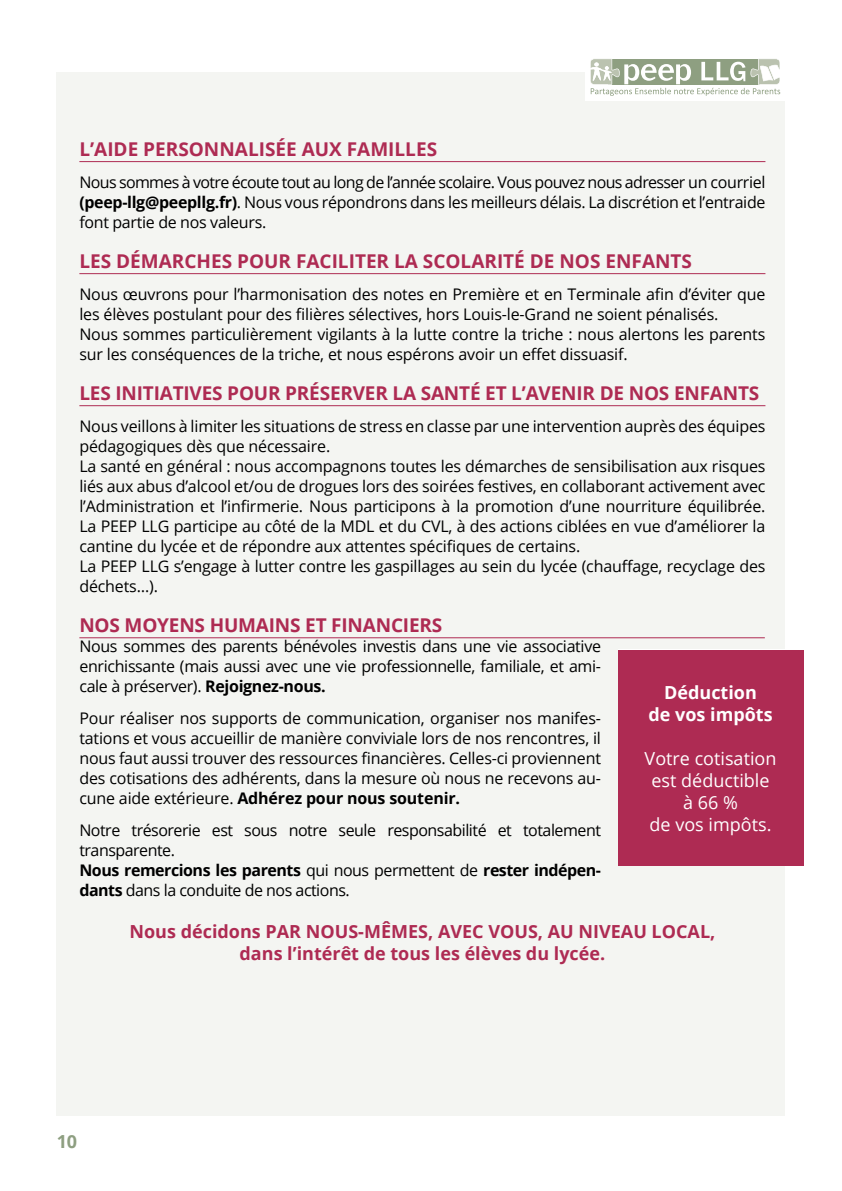
<style>
.page{position:relative;width:842px;height:1191px;background:#fff}
.page>*{position:absolute;margin:0;border:0;box-sizing:border-box;transform-origin:0 0}
.t1{font:700 19px "Open Sans";letter-spacing:-.01em;color:#ae2b53}
.t2{font:700 18px/22px "Open Sans";color:#ae2b53;text-align:center}
.t3{font:18px/22px "Open Sans";color:#fff;text-align:center}
.t4{font:700 18px/22px "Open Sans";color:#fff;text-align:center}
.t5{font:700 18px "Open Sans";color:#8e9f81}
.t6{font:16px/20px "Open Sans";letter-spacing:-.01em;color:#000;text-align:justify}
.t7{font:16px/20px "Open Sans";letter-spacing:-.03em;color:#000}
.s1{font-weight:700}
</style>
<div class="page">
<div style="left:57px;top:72px;width:728px;height:1043px;background:#f4f5f2"></div>
<hr style="left:79px;top:161px;width:686px;height:1px;background:#ae2b53">
<hr style="left:79px;top:273px;width:686px;height:1px;background:#ae2b53">
<hr style="left:79px;top:405px;width:686px;height:1px;background:#ae2b53">
<hr style="left:79px;top:637px;width:686px;height:1px;background:#ae2b53">
<div style="left:618px;top:650px;width:185px;height:215px;background:#ae2b53"></div>
<div style="left:585px;top:51px;width:200px;height:50px;background:#fff"></div>
<svg style="left:590px;top:59px;width:190px;height:37px"></svg>
<p class="t1" style="left:79px;top:135px;width:359px">L’AIDE PERSONNALISÉE AUX FAMILLES</p>
<p class="t6" style="left:79px;top:171px;width:688px">Nous sommes à votre écoute tout au long de l’année scolaire. Vous pouvez nous adresser un courriel <span class="s1">(peep-llg@peepllg.fr)</span>. Nous vous répondrons dans les meilleurs délais. La discrétion et l’entraide font partie de nos valeurs.</p>
<p class="t1" style="left:79px;top:247px;width:614px">LES DÉMARCHES POUR FACILITER LA SCOLARITÉ DE NOS ENFANTS</p>
<p class="t6" style="left:79px;top:283px;width:688px;text-align:left">Nous œuvrons pour l’harmonisation des notes en Première et en Terminale afin d’éviter que les élèves postulant pour des filières sélectives, hors Louis-le-Grand ne soient pénalisés.<br>Nous sommes particulièrement vigilants à la lutte contre la triche : nous alertons les parents sur les conséquences de la triche, et nous espérons avoir un effet dissuasif.</p>
<p class="t1" style="left:79px;top:379px;width:681px">LES INITIATIVES POUR PRÉSERVER LA SANTÉ ET L’AVENIR DE NOS ENFANTS</p>
<p class="t6" style="left:79px;top:415px;width:688px;text-align:left">Nous veillons à limiter les situations de stress en classe par une intervention auprès des équipes pédagogiques dès que nécessaire.<br>La santé en général : nous accompagnons toutes les démarches de sensibilisation aux risques liés aux abus d’alcool et/ou de drogues lors des soirées festives, en collaborant activement avec l’Administration et l’infirmerie. Nous participons à la promotion d’une nourriture équilibrée.<br>La PEEP LLG participe au côté de la MDL et du CVL, à des actions ciblées en vue d’améliorer la cantine du lycée et de répondre aux attentes spécifiques de certains.<br>La PEEP LLG s’engage à lutter contre les gaspillages au sein du lycée (chauffage, recyclage des déchets…).</p>
<p class="t1" style="left:79px;top:611px;width:364px">NOS MOYENS HUMAINS ET FINANCIERS</p>
<p class="t6" style="left:79px;top:635px;width:523px">Nous sommes des parents bénévoles investis dans une vie associative enrichissante (mais aussi avec une vie professionnelle, familiale, et ami&shy;cale à préserver). <span class="s1">Rejoignez-nous.</span></p>
<p class="t6" style="left:79px;top:707px;width:523px">Pour réaliser nos supports de communication, organiser nos manifes&shy;tations et vous accueillir de manière conviviale lors de nos rencontres, il nous faut aussi trouver des ressources financières. Celles-ci proviennent des cotisations des adhérents, dans la mesure où nous ne recevons au&shy;cune aide extérieure. <span class="s1">Adhérez pour nous soutenir.</span></p>
<p class="t7" style="left:79px;top:819px;width:523px">Notre trésorerie est sous notre seule responsabilité et totalement transparente.<br><span class="s1">Nous remercions les parents</span> qui nous permettent de <span class="s1">rester indépen&shy;dants</span> dans la conduite de nos actions.</p>
<p class="t2" style="left:129px;top:920px;width:587px">Nous décidons PAR NOUS-MÊMES, AVEC VOUS, AU NIVEAU LOCAL, dans l’intérêt de tous les élèves du lycée.</p>
<p class="t4" style="left:648px;top:680px;width:126px">Déduction<br>de vos impôts</p>
<p class="t3" style="left:645px;top:746px;width:133px">Votre cotisation est déductible à 66 %<br>de vos impôts.</p>
<p class="t5" style="left:57px;top:1128px;width:22px">10</p>
</div>
